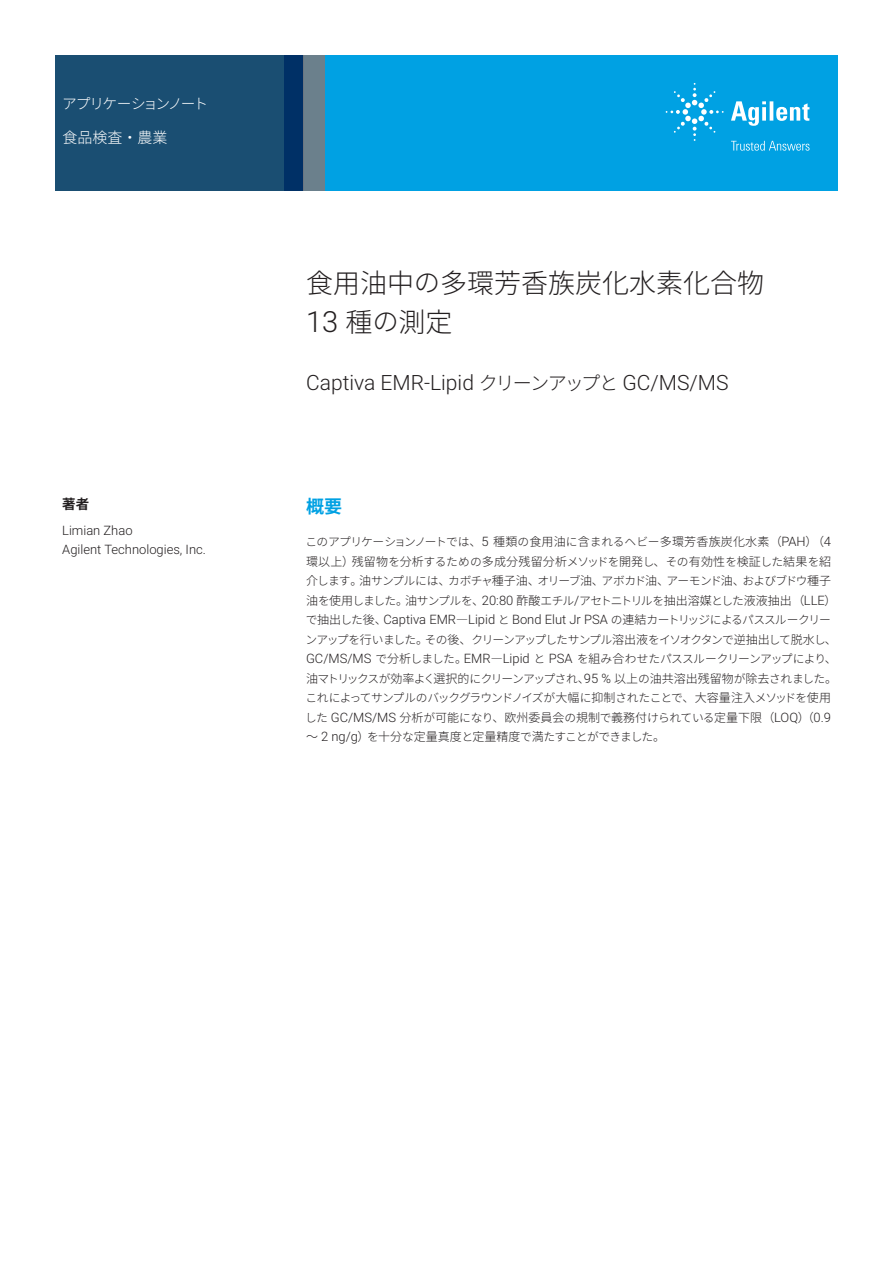
<style>
.page{position:relative;width:893px;height:1263px;background:#fff}
.page>*{position:absolute;margin:0;border:0;box-sizing:border-box;transform-origin:0 0}
.t1{font:300 27px/39px "Noto Sans CJ Kjp";color:#231f20}
.Subtitle{font:300 21px "Roboto";color:#231f20}
.Header_1{font:700 18px "Noto Sans CJ Kjp";color:#00a1e3}
.Area_Identifier{font:300 15px "Noto Sans CJ Kjp";color:#fff}
.Doctype{font:300 14.7px "Noto Sans CJ Kjp";letter-spacing:-.115em;color:#fff}
.DATA_author_title{font:700 13.5px "Noto Sans CJ Kjp";color:#231f20}
.Text{font:300 12.9px "Roboto";color:#231f20}
.DATA_author_name___info{font:300 12.9px/19.5px "Roboto";color:#231f20}
.Text-2{font:300 12px/19.5px "Noto Sans CJ Kjp";color:#231f20}
.Text-3{font:300 12px "Noto Sans CJ Kjp";letter-spacing:.02em;color:#231f20}
.Text-4{font:300 11.7px/19.5px "Noto Sans CJ Kjp";letter-spacing:-.075em;color:#231f20}
.Text-5{font:300 11.7px "Noto Sans CJ Kjp";letter-spacing:-.045em;color:#231f20}
.s1{font-size:26.4px}
.s2{font-family:"Roboto";font-size:29.1px}
.s3{font-family:"Noto Sans CJ Kjp";font-size:19.05px}
.s4{font-size:12px}
.s5{font-family:"Roboto";font-size:12.9px}
.s6{font-size:11.7px}
.s7{font-family:"Noto Sans CJ Kjp";font-size:11.7px}
.s8{font-family:"Noto Sans CJ Kjp";font-size:12px}
</style>
<div class="page">
<div style="left:284px;top:55px;width:554px;height:135px;background:#00a1e3"></div>
<svg style="left:55px;top:55px;width:249px;height:135px;fill:#1a4e72"></svg>
<div style="left:304px;top:55px;width:21px;height:135px;background:#6b808c"></div>
<svg style="left:731px;top:101px;width:78px;height:25px"></svg>
<svg style="left:666px;top:83px;width:58px;height:58px"></svg>
<svg style="left:731px;top:141px;width:78px;height:10px"></svg>
<p class="Doctype" style="left:62px;top:95px;width:148px">アプリケーションノート</p>
<p class="Area_Identifier" style="left:62px;top:129px;width:107px">食品検査・農業</p>
<p class="DATA_author_title" style="left:62px;top:497px;width:28px">著者</p>
<p class="DATA_author_name___info" style="left:62px;top:520px;width:145px">Limian Zhao<br>Agilent Technologies, Inc.</p>
<p class="t1" style="left:306px;top:264px;width:460px">食用油中<span class="s1">の</span>多環芳香族炭化水素化合物<br><span class="s2">13</span> 種<span class="s1">の</span>測定</p>
<p class="Subtitle" style="left:306px;top:367px;width:424px">Captiva EMR-Lipid <span class="s3">クリーンアップと</span> GC/MS/MS</p>
<p class="Header_1" style="left:306px;top:496px;width:37px">概要</p>
<p class="Text-5" style="left:305px;top:535px;width:527px">このアプリケーションノートでは<span class="s4">、</span><span class="s5">5</span> <span class="s4">種類</span>の<span class="s4">食用油</span>に<span class="s4">含</span>まれるヘビー<span class="s4">多環芳香族炭化水素（</span><span class="s5">PAH</span><span class="s4">）（</span><span class="s5">4</span></p>
<p class="Text-3" style="left:306px;top:554px;width:526px">環以上）残留物<span class="s6">を</span>分析<span class="s6">するための</span>多成分残留分析<span class="s6">メソッドを</span>開発<span class="s6">し</span>、<span class="s6">その</span>有効性<span class="s6">を</span>検証<span class="s6">した</span>結果<span class="s6">を</span>紹</p>
<p class="Text-4" style="left:306px;top:571px;width:532px"><span class="s4">介</span>します<span class="s4">。油</span>サンプルには<span class="s4">、</span>カボチャ<span class="s4">種子油、</span>オリーブ<span class="s4">油、</span>アボカド<span class="s4">油、</span>アーモンド<span class="s4">油、</span>およびブドウ<span class="s4">種子油</span>を<span class="s4">使用</span>しました<span class="s4">。油</span>サンプルを<span class="s4">、</span><span class="s5">20:80</span> <span class="s4">酢酸</span>エチル<span class="s5">/</span>アセトニトリルを<span class="s4">抽出溶媒</span>とした<span class="s4">液液抽出（</span><span class="s5">LLE</span><span class="s4">）</span></p>
<p class="Text" style="left:306px;top:611px;width:527px"><span class="s7">で</span><span class="s8">抽出</span><span class="s7">した</span><span class="s8">後、</span>Captiva EMR<span class="s8">―</span>Lipid <span class="s7">と</span> Bond Elut Jr PSA <span class="s7">の</span><span class="s8">連結</span><span class="s7">カートリッジによるパススルークリー</span></p>
<p class="Text-4" style="left:305px;top:630px;width:533px;text-align:justify">ンアップを<span class="s4">行</span>いました<span class="s4">。</span>その<span class="s4">後、</span>クリーンアップしたサンプル<span class="s4">溶出液</span>をイソオクタンで<span class="s4">逆抽出</span>して<span class="s4">脱水</span>し<span class="s4">、</span><span class="s5">GC/MS/MS</span> で<span class="s4">分析</span>しました<span class="s4">。</span><span class="s5">EMR</span><span class="s4">―</span><span class="s5">Lipid</span> と <span class="s5">PSA</span> を<span class="s4">組</span>み<span class="s4">合</span>わせたパススルークリーンアップにより<span class="s4">、油</span>マトリックスが<span class="s4">効率</span>よく<span class="s4">選択的</span>にクリーンアップされ<span class="s4">、</span><span class="s5">95 %</span> <span class="s4">以上</span>の<span class="s4">油共溶出残留物</span>が<span class="s4">除去</span>されました<span class="s4">。</span>これによってサンプルのバックグラウンドノイズが<span class="s4">大幅</span>に<span class="s4">抑制</span>されたことで<span class="s4">、大容量注入</span>メソッドを<span class="s4">使用</span></p>
<p class="Text-2" style="left:305px;top:708px;width:527px"><span class="s6">した</span> <span class="s5">GC/MS/MS</span> 分析<span class="s6">が</span>可能<span class="s6">になり</span>、欧州委員会<span class="s6">の</span>規制<span class="s6">で</span>義務付<span class="s6">けられている</span>定量下限（<span class="s5">LOQ</span>）（<span class="s5">0.9</span>～ <span class="s5">2 ng/g</span>）<span class="s6">を</span>十分<span class="s6">な</span>定量真度<span class="s6">と</span>定量精度<span class="s6">で</span>満<span class="s6">たすことができました</span>。</p>
</div>
